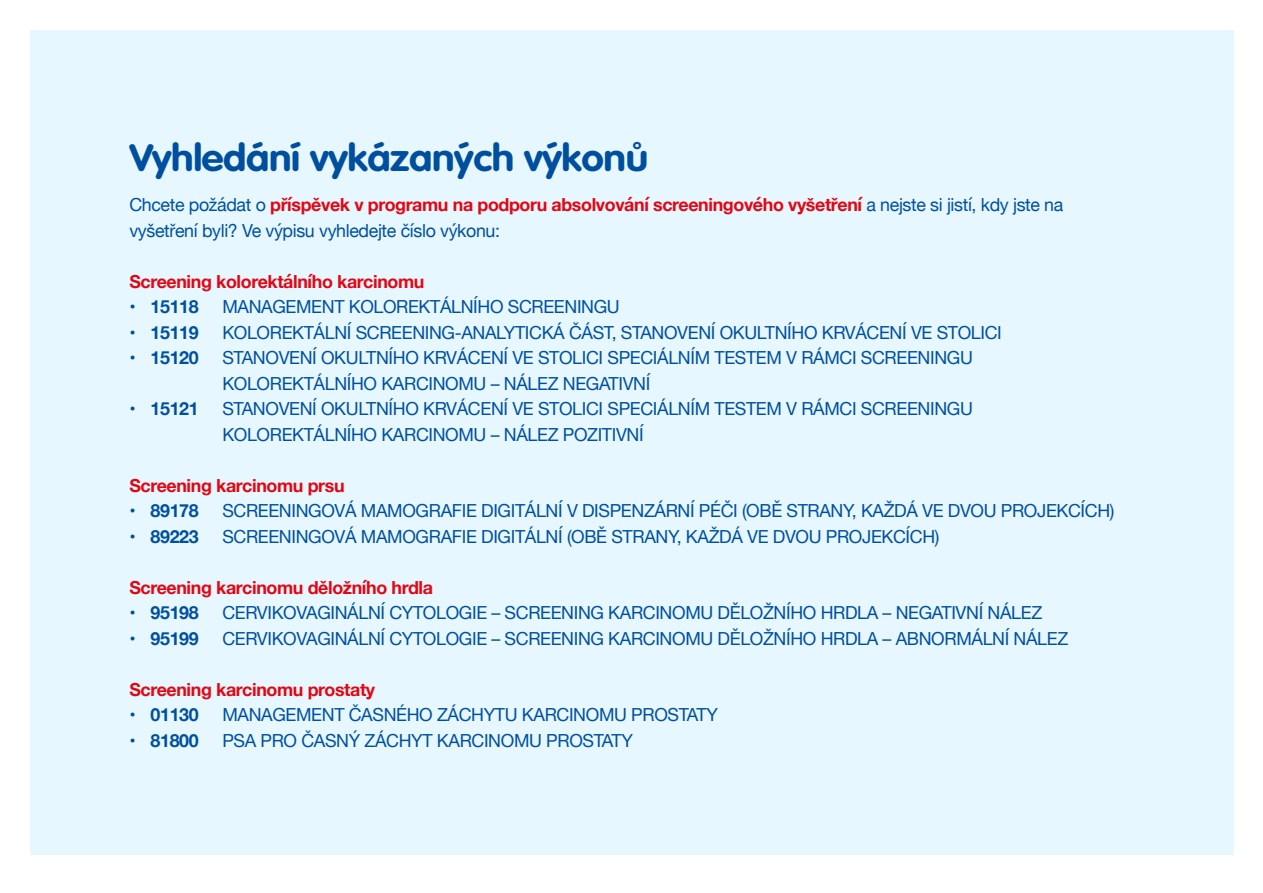
<style>
.page{position:relative;width:1263px;height:893px;background:#fff}
.page>*{position:absolute;margin:0;border:0;box-sizing:border-box;transform-origin:0 0}
.Normální{font:700 37.5px "VAG Rounded LT Pro";letter-spacing:-.01em;color:#004f9f;scale:1.08 1}
.paragraph{font:18px/25.5px "Helvetica Neue";letter-spacing:-.02em;color:#004f9f}
.paragraph-2{font:700 18px "Helvetica Neue";letter-spacing:-.02em;color:#e30613}
.paragraph-3{font:700 18px "Helvetica Neue";letter-spacing:-.02em;color:#004f9f}
.s1{font-weight:700;color:#e30613}
.s2{font-weight:400}
</style>
<div class="page">
<div style="left:30px;top:30px;width:1203px;height:825px;background:#e6f7ff"></div>
<p class="Normální" style="left:129px;top:134px;width:482px">Vyhledání vykázaných výkonů</p>
<p class="paragraph" style="left:129px;top:193px;width:935px">Chcete požádat o <span class="s1">příspěvek v programu na podporu absolvování screeningového vyšetření</span> a nejste si jistí, kdy jste na vyšetření byli? Ve výpisu vyhledejte číslo výkonu:</p>
<p class="paragraph-2" style="left:129px;top:267px;width:297px">Screening kolorektálního karcinomu</p>
<p class="paragraph-3" style="left:129px;top:293px;width:71px"><span class="s2">•</span> 15118</p>
<p class="paragraph" style="left:222px;top:295px;width:399px">MANAGEMENT KOLOREKTÁLNÍHO SCREENINGU</p>
<p class="paragraph-3" style="left:129px;top:318px;width:71px"><span class="s2">•</span> 15119</p>
<p class="paragraph" style="left:222px;top:320px;width:781px">KOLOREKTÁLNÍ SCREENING-ANALYTICKÁ ČÁST, STANOVENÍ OKULTNÍHO KRVÁCENÍ VE STOLICI</p>
<p class="paragraph-3" style="left:129px;top:344px;width:71px"><span class="s2">•</span> 15120</p>
<p class="paragraph" style="left:222px;top:346px;width:752px">STANOVENÍ OKULTNÍHO KRVÁCENÍ VE STOLICI SPECIÁLNÍM TESTEM V RÁMCI SCREENINGU<br>KOLOREKTÁLNÍHO KARCINOMU – NÁLEZ NEGATIVNÍ</p>
<p class="paragraph-3" style="left:129px;top:395px;width:71px"><span class="s2">•</span> 15121</p>
<p class="paragraph" style="left:222px;top:397px;width:752px">STANOVENÍ OKULTNÍHO KRVÁCENÍ VE STOLICI SPECIÁLNÍM TESTEM V RÁMCI SCREENINGU<br>KOLOREKTÁLNÍHO KARCINOMU – NÁLEZ POZITIVNÍ</p>
<p class="paragraph-2" style="left:129px;top:471px;width:217px">Screening karcinomu prsu</p>
<p class="paragraph-3" style="left:129px;top:497px;width:71px"><span class="s2">•</span> 89178</p>
<p class="paragraph" style="left:222px;top:499px;width:894px">SCREENINGOVÁ MAMOGRAFIE DIGITÁLNÍ V DISPENZÁRNÍ PÉČI (OBĚ STRANY, KAŽDÁ VE DVOU PROJEKCÍCH)</p>
<p class="paragraph-3" style="left:129px;top:522px;width:71px"><span class="s2">•</span> 89223</p>
<p class="paragraph" style="left:222px;top:524px;width:719px">SCREENINGOVÁ MAMOGRAFIE DIGITÁLNÍ (OBĚ STRANY, KAŽDÁ VE DVOU PROJEKCÍCH)</p>
<p class="paragraph-2" style="left:129px;top:573px;width:305px">Screening karcinomu děložního hrdla</p>
<p class="paragraph-3" style="left:129px;top:599px;width:71px"><span class="s2">•</span> 95198</p>
<p class="paragraph" style="left:222px;top:601px;width:821px">CERVIKOVAGINÁLNÍ CYTOLOGIE – SCREENING KARCINOMU DĚLOŽNÍHO HRDLA – NEGATIVNÍ NÁLEZ</p>
<p class="paragraph-3" style="left:129px;top:624px;width:71px"><span class="s2">•</span> 95199</p>
<p class="paragraph" style="left:222px;top:626px;width:847px">CERVIKOVAGINÁLNÍ CYTOLOGIE – SCREENING KARCINOMU DĚLOŽNÍHO HRDLA – ABNORMÁLNÍ NÁLEZ</p>
<p class="paragraph-2" style="left:129px;top:675px;width:247px">Screening karcinomu prostaty</p>
<p class="paragraph-3" style="left:129px;top:701px;width:71px"><span class="s2">•</span> 01130</p>
<p class="paragraph" style="left:222px;top:703px;width:497px">MANAGEMENT ČASNÉHO ZÁCHYTU KARCINOMU PROSTATY</p>
<p class="paragraph-3" style="left:129px;top:726px;width:71px"><span class="s2">•</span> 81800</p>
<p class="paragraph" style="left:222px;top:728px;width:412px">PSA PRO ČASNÝ ZÁCHYT KARCINOMU PROSTATY</p>
</div>
